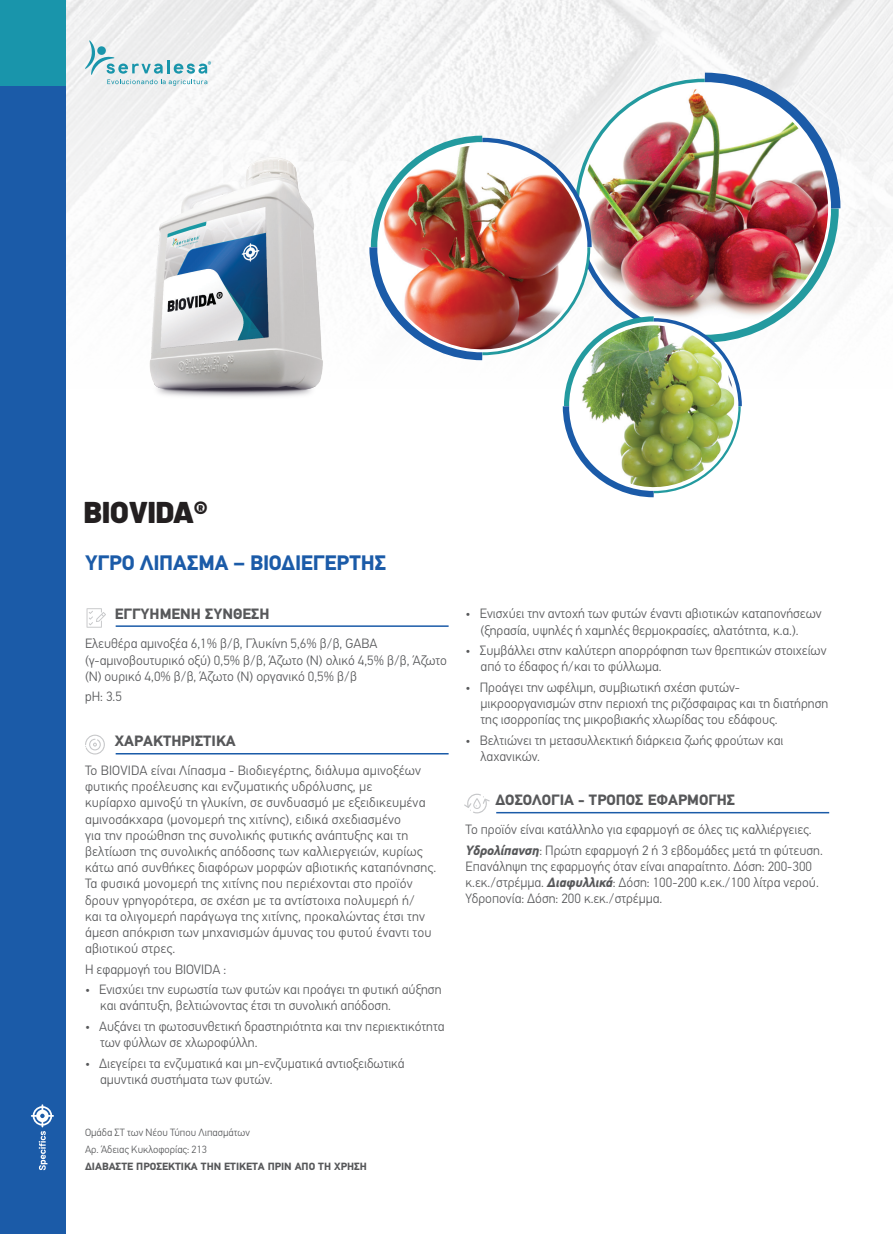
<style>
.page{position:relative;width:893px;height:1234px;background:#fff}
.page>*{position:absolute;margin:0;border:0;box-sizing:border-box;transform-origin:0 0}
.t1{font:900 30px "Barlow";color:#231f20}
.t2{font:700 21px "PF Din Text Pro";letter-spacing:-.005em;color:#1b5ba8}
.t3{font:700 15px "PF Din Text Pro";color:#57585a}
.t4{font:300 13.5px/16.2px "PF Din Text Pro";color:#57585a}
.t5{font:300 10.5px "PF Din Text Pro";color:#57585a}
.t6{font:700 10.5px "PF Din Text Pro";color:#57585a}
.s1{font-weight:700;font-style:italic}
</style>
<div class="page">
<img style="left:65px;top:0;width:828px;height:623px">
<div style="left:0;top:0;width:65px;height:1233px;background:#1b5ba8"></div>
<div style="left:0;top:0;width:65px;height:85px;background:#1995ab"></div>
<svg style="left:87px;top:608px;width:19px;height:19px"></svg>
<hr style="left:116px;top:625px;width:333px;height:1px;background:#1b5ba8">
<hr style="left:116px;top:752px;width:333px;height:2px;background:#1b5ba8">
<hr style="left:496px;top:811px;width:333px;height:2px;background:#1b5ba8">
<svg style="left:85px;top:734px;width:20px;height:20px"></svg>
<svg style="left:464px;top:793px;width:26px;height:20px"></svg>
<img style="left:142px;top:154px;width:189px;height:245px">
<svg style="left:31px;top:1104px;width:23px;height:65px"></svg>
<img style="left:362px;top:63px;width:488px;height:440px">
<img style="left:368px;top:145px;width:228px;height:219px">
<img style="left:561px;top:325px;width:185px;height:173px">
<svg style="left:85px;top:40px;width:126px;height:46px"></svg>
<h1 class="t1" style="left:84px;top:489px;width:125px">BIOVIDA®</h1>
<p class="t2" style="left:85px;top:550px;width:303px">ΥΓΡΟ ΛΙΠΑΣΜΑ – ΒΙΟΔΙΕΓΕΡΤΗΣ</p>
<p class="t3" style="left:115px;top:605px;width:156px">ΕΓΓΥΗΜΕΝΗ ΣΥΝΘΕΣΗ</p>
<p class="t4" style="left:85px;top:635px;width:364px">Ελευθέρα αμινοξέα 6,1% β/β, Γλυκίνη 5,6% β/β, GABA (γ-αμινοβουτυρικό οξύ) 0,5% β/β, Άζωτο (Ν) ολικό 4,5% β/β, Άζωτο (Ν) ουρικό 4,0% β/β, Άζωτο (Ν) οργανικό 0,5% β/β</p>
<p class="t4" style="left:85px;top:688px;width:38px">pH: 3.5</p>
<p class="t3" style="left:115px;top:731px;width:122px">ΧΑΡΑΚΤΗΡΙΣΤΙΚΑ</p>
<p class="t4" style="left:85px;top:762px;width:353px">Το BIOVIDA είναι Λίπασμα - Βιοδιεγέρτης, διάλυμα αμινοξέων φυτικής προέλευσης και ενζυματικής υδρόλυσης, με<br>κυρίαρχο αμινοξύ τη γλυκίνη, σε συνδυασμό με εξειδικευμένα αμινοσάκχαρα (μονομερή της χιτίνης), ειδικά σχεδιασμένο<br>για την προώθηση της συνολικής φυτικής ανάπτυξης και τη βελτίωση της συνολικής απόδοσης των καλλιεργειών, κυρίως κάτω από συνθήκες διαφόρων μορφών αβιοτικής καταπόνησης.<br>Τα φυσικά μονομερή της χιτίνης που περιέχονται στο προϊόν δρουν γρηγορότερα, σε σχέση με τα αντίστοιχα πολυμερή ή/<br>και τα ολιγομερή παράγωγα της χιτίνης, προκαλώντας έτσι την άμεση απόκριση των μηχανισμών άμυνας του φυτού έναντι του αβιοτικού στρες.</p>
<p class="t4" style="left:85px;top:960px;width:143px">Η εφαρμογή του BIOVIDA :</p>
<p class="t4" style="left:100px;top:981px;width:343px;text-indent:-15px">• Ενισχύει την ευρωστία των φυτών και προάγει τη φυτική αύξηση και ανάπτυξη, βελτιώνοντας έτσι τη συνολική απόδοση.</p>
<p class="t4" style="left:100px;top:1017px;width:346px;text-indent:-15px">• Αυξάνει τη φωτοσυνθετική δραστηριότητα και την περιεκτικότητα των φύλλων σε χλωροφύλλη.</p>
<p class="t4" style="left:100px;top:1054px;width:306px;text-indent:-15px">• Διεγείρει τα ενζυματικά και µη-ενζυματικά αντιοξειδωτικά αμυντικά συστήματα των φυτών.</p>
<p class="t5" style="left:85px;top:1126px;width:166px">Ομάδα ΣΤ των Νέου Τύπου Λιπασμάτων</p>
<p class="t5" style="left:85px;top:1143px;width:123px">Aρ. Άδειας Κυκλοφορίας: 213</p>
<p class="t6" style="left:85px;top:1159px;width:283px">ΔΙΑΒΑΣΤΕ ΠΡΟΣΕΚΤΙΚΑ ΤΗΝ ΕΤΙΚΕΤΑ ΠΡΙΝ ΑΠΟ ΤΗ ΧΡΗΣΗ</p>
<p class="t4" style="left:481px;top:605px;width:343px;text-indent:-15px">• Ενισχύει την αντοχή των φυτών έναντι αβιοτικών καταπονήσεων (ξηρασία, υψηλές ή χαμηλές θερμοκρασίες, αλατότητα, κ.α.).</p>
<p class="t4" style="left:481px;top:642px;width:347px;text-indent:-15px">• Συμβάλλει στην καλύτερη απορρόφηση των θρεπτικών στοιχείων από το έδαφος ή/και το φύλλωμα.</p>
<p class="t4" style="left:481px;top:678px;width:349px;text-indent:-15px">• Προάγει την ωφέλιμη, συμβιωτική σχέση φυτών&shy;μικροοργανισμών στην περιοχή της ριζόσφαιρας και τη διατήρηση της ισορροπίας της μικροβιακής χλωρίδας του εδάφους.</p>
<p class="t4" style="left:481px;top:731px;width:304px;text-indent:-15px">• Βελτιώνει τη μετασυλλεκτική διάρκεια ζωής φρούτων και λαχανικών.</p>
<p class="t3" style="left:495px;top:791px;width:241px">ΔΟΣΟΛΟΓΙΑ - ΤΡΟΠΟΣ ΕΦΑΡΜΟΓΗΣ</p>
<p class="t4" style="left:466px;top:821px;width:348px">Το προϊόν είναι κατάλληλο για εφαρμογή σε όλες τις καλλιέργειες.</p>
<p class="t4" style="left:466px;top:841px;width:359px"><span class="s1">Υδρολίπανση</span>: Πρώτη εφαρμογή 2 ή 3 εβδομάδες μετά τη φύτευση.<br>Επανάληψη της εφαρμογής όταν είναι απαραίτητο. Δόση: 200-300 κ.εκ./στρέμμα. <span class="s1">Διαφυλλικά</span>: Δόση: 100-200 κ.εκ./100 λίτρα νερού.<br>Υδροπονία: Δόση: 200 κ.εκ./στρέμμα.</p>
</div>
